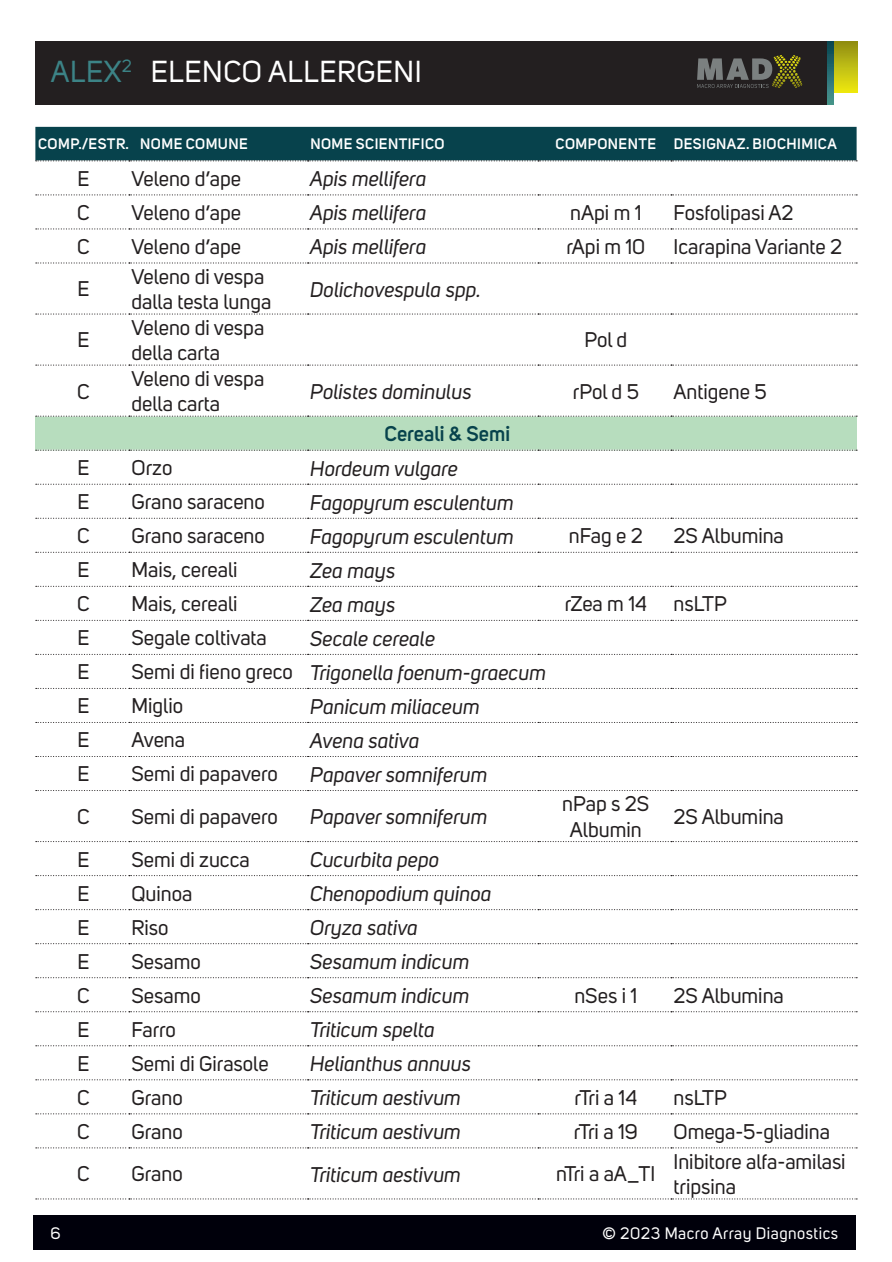
<style>
.page{position:relative;width:892px;height:1262px;background:#fff}
.page>*{position:absolute;margin:0;border:0;box-sizing:border-box;transform-origin:0 0}
.t1{font:30px "Uni Sans";letter-spacing:.02em;color:#fff}
.t2{font:21px/25.2px "Uni Sans";color:#231f20}
.t3{font:italic 21px "Uni Sans";color:#231f20}
.t4{font:600 21px "Uni Sans";color:#07424c}
.t5{font:16.5px "Uni Sans";letter-spacing:.03em;color:#fff}
.t6{font:600 15px "Uni Sans";letter-spacing:.03em;color:#fff}
.s1{color:#3c8386}
.s2{font-style:normal}
</style>
<div class="page">
<div style="left:33px;top:1215px;width:822px;height:34px;background:#00000b"></div>
<div style="left:35px;top:41px;width:798px;height:64px;background:#231f20"></div>
<svg style="left:697px;top:55px;width:103px;height:33px"></svg>
<div style="left:833px;top:41px;width:24px;height:52px;background:linear-gradient(to bottom,#8f8d14,#eee911)"></div>
<svg style="left:827px;top:41px;width:6px;height:64px"></svg>
<div style="left:35px;top:416px;width:821px;height:34px;background:#b7ddbe"></div>
<svg style="left:36px;top:194px;width:821px;height:1px"></svg>
<svg style="left:36px;top:228px;width:821px;height:1px"></svg>
<svg style="left:36px;top:262px;width:821px;height:1px"></svg>
<svg style="left:36px;top:313px;width:821px;height:1px"></svg>
<svg style="left:36px;top:364px;width:821px;height:1px"></svg>
<svg style="left:36px;top:415px;width:821px;height:1px"></svg>
<svg style="left:36px;top:449px;width:821px;height:1px"></svg>
<svg style="left:36px;top:483px;width:821px;height:1px"></svg>
<svg style="left:36px;top:517px;width:821px;height:1px"></svg>
<svg style="left:36px;top:551px;width:821px;height:1px"></svg>
<svg style="left:36px;top:585px;width:821px;height:2px"></svg>
<svg style="left:36px;top:619px;width:821px;height:2px"></svg>
<svg style="left:36px;top:654px;width:821px;height:1px"></svg>
<svg style="left:36px;top:688px;width:821px;height:1px"></svg>
<svg style="left:36px;top:722px;width:821px;height:1px"></svg>
<svg style="left:36px;top:756px;width:821px;height:1px"></svg>
<svg style="left:36px;top:790px;width:821px;height:1px"></svg>
<svg style="left:36px;top:841px;width:821px;height:1px"></svg>
<svg style="left:36px;top:875px;width:821px;height:1px"></svg>
<svg style="left:36px;top:909px;width:821px;height:1px"></svg>
<svg style="left:36px;top:943px;width:821px;height:1px"></svg>
<svg style="left:36px;top:977px;width:821px;height:1px"></svg>
<svg style="left:36px;top:1011px;width:821px;height:1px"></svg>
<svg style="left:36px;top:1045px;width:821px;height:1px"></svg>
<svg style="left:36px;top:1079px;width:821px;height:1px"></svg>
<svg style="left:36px;top:1113px;width:821px;height:1px"></svg>
<svg style="left:36px;top:1147px;width:821px;height:1px"></svg>
<svg style="left:36px;top:1198px;width:821px;height:1px"></svg>
<div style="left:35px;top:127px;width:822px;height:34px;background:#07424c"></div>
<h1 class="t1" style="left:51px;top:54px;width:372px"><span class="s1">ALEX</span><sup>2</sup> ELENCO ALLERGENI</h1>
<p class="t6" style="left:38px;top:135px;width:211px">COMP./ESTR. NOME COMUNE</p>
<p class="t6" style="left:310px;top:135px;width:135px">NOME SCIENTIFICO</p>
<p class="t6" style="left:555px;top:135px;width:283px">COMPONENTE DESIGNAZ. BIOCHIMICA</p>
<p class="t2" style="left:77px;top:166px;width:13px">E</p>
<p class="t2" style="left:131px;top:166px;width:111px">Veleno d’ape</p>
<p class="t3" style="left:310px;top:166px;width:118px">Apis mellifera</p>
<p class="t2" style="left:77px;top:200px;width:14px">C</p>
<p class="t2" style="left:131px;top:200px;width:111px">Veleno d’ape</p>
<p class="t3" style="left:310px;top:200px;width:118px">Apis mellifera</p>
<p class="t2" style="left:570px;top:200px;width:73px">nApi m 1</p>
<p class="t2" style="left:673px;top:200px;width:121px">Fosfolipasi A2</p>
<p class="t2" style="left:77px;top:234px;width:14px">C</p>
<p class="t2" style="left:131px;top:234px;width:111px">Veleno d’ape</p>
<p class="t3" style="left:310px;top:234px;width:118px">Apis mellifera</p>
<p class="t2" style="left:566px;top:234px;width:80px">rApi m 10</p>
<p class="t2" style="left:673px;top:234px;width:170px">Icarapina Variante 2</p>
<p class="t2" style="left:77px;top:277px;width:13px">E</p>
<p class="t2" style="left:131px;top:264px;width:141px">Veleno di vespa dalla testa lunga</p>
<p class="t3" style="left:310px;top:276px;width:172px">Dolichovespula spp.</p>
<p class="t2" style="left:77px;top:328px;width:13px">E</p>
<p class="t2" style="left:77px;top:379px;width:14px">C</p>
<p class="t2" style="left:131px;top:315px;width:134px">Veleno di vespa della carta</p>
<p class="t2" style="left:131px;top:366px;width:134px">Veleno di vespa della carta</p>
<p class="t2" style="left:584px;top:328px;width:44px">Pol d</p>
<p class="t3" style="left:310px;top:378px;width:163px">Polistes dominulus</p>
<p class="t2" style="left:572px;top:379px;width:68px">rPol d 5</p>
<p class="t2" style="left:673px;top:379px;width:94px">Antigene 5</p>
<p class="t4" style="left:384px;top:421px;width:127px">Cereali &amp; Semi</p>
<p class="t2" style="left:77px;top:455px;width:13px">E</p>
<p class="t2" style="left:131px;top:455px;width:42px">Orzo</p>
<p class="t3" style="left:310px;top:455px;width:149px">Hordeum vulgare</p>
<p class="t2" style="left:77px;top:489px;width:13px">E</p>
<p class="t2" style="left:131px;top:489px;width:135px">Grano saraceno</p>
<p class="t3" style="left:310px;top:489px;width:205px">Fagopyrum esculentum</p>
<p class="t2" style="left:77px;top:523px;width:14px">C</p>
<p class="t2" style="left:131px;top:523px;width:135px">Grano saraceno</p>
<p class="t3" style="left:310px;top:523px;width:205px">Fagopyrum esculentum</p>
<p class="t2" style="left:569px;top:523px;width:75px">nFag e 2</p>
<p class="t2" style="left:673px;top:523px;width:112px">2S Albumina</p>
<p class="t2" style="left:77px;top:557px;width:13px">E</p>
<p class="t2" style="left:131px;top:557px;width:107px">Mais, cereali</p>
<p class="t3" style="left:310px;top:557px;width:87px">Zea mays</p>
<p class="t2" style="left:77px;top:591px;width:14px">C</p>
<p class="t2" style="left:131px;top:591px;width:107px">Mais, cereali</p>
<p class="t3" style="left:310px;top:591px;width:87px">Zea mays</p>
<p class="t2" style="left:564px;top:591px;width:84px">rZea m 14</p>
<p class="t2" style="left:673px;top:591px;width:55px">nsLTP</p>
<p class="t2" style="left:77px;top:625px;width:13px">E</p>
<p class="t2" style="left:131px;top:625px;width:137px">Segale coltivata</p>
<p class="t3" style="left:310px;top:625px;width:126px">Secale cereale</p>
<p class="t2" style="left:77px;top:659px;width:13px">E</p>
<p class="t3" style="left:131px;top:659px;width:416px"><span class="s2">Semi di fieno greco</span> Trigonella foenum-graecum</p>
<p class="t2" style="left:77px;top:693px;width:13px">E</p>
<p class="t2" style="left:131px;top:693px;width:53px">Miglio</p>
<p class="t3" style="left:310px;top:693px;width:171px">Panicum miliaceum</p>
<p class="t2" style="left:77px;top:727px;width:13px">E</p>
<p class="t2" style="left:131px;top:727px;width:55px">Avena</p>
<p class="t3" style="left:310px;top:727px;width:111px">Avena sativa</p>
<p class="t2" style="left:77px;top:761px;width:13px">E</p>
<p class="t2" style="left:131px;top:761px;width:148px">Semi di papavero</p>
<p class="t3" style="left:310px;top:761px;width:179px">Papaver somniferum</p>
<p class="t2" style="left:77px;top:804px;width:14px">C</p>
<p class="t2" style="left:131px;top:804px;width:148px">Semi di papavero</p>
<p class="t3" style="left:310px;top:804px;width:179px">Papaver somniferum</p>
<p class="t2" style="left:562px;top:791px;width:89px;text-align:center">nPap s 2S<br>Albumin</p>
<p class="t2" style="left:673px;top:804px;width:112px">2S Albumina</p>
<p class="t2" style="left:77px;top:846px;width:13px">E</p>
<p class="t2" style="left:131px;top:846px;width:120px">Semi di zucca</p>
<p class="t3" style="left:310px;top:846px;width:130px">Cucurbita pepo</p>
<p class="t2" style="left:77px;top:880px;width:13px">E</p>
<p class="t2" style="left:131px;top:880px;width:62px">Quinoa</p>
<p class="t3" style="left:310px;top:880px;width:183px">Chenopodium quinoa</p>
<p class="t2" style="left:77px;top:914px;width:13px">E</p>
<p class="t2" style="left:131px;top:914px;width:39px">Riso</p>
<p class="t3" style="left:310px;top:914px;width:109px">Oryza sativa</p>
<p class="t2" style="left:77px;top:948px;width:13px">E</p>
<p class="t2" style="left:131px;top:948px;width:71px">Sesamo</p>
<p class="t3" style="left:310px;top:948px;width:161px">Sesamum indicum</p>
<p class="t2" style="left:77px;top:983px;width:14px">C</p>
<p class="t2" style="left:131px;top:983px;width:71px">Sesamo</p>
<p class="t3" style="left:310px;top:982px;width:161px">Sesamum indicum</p>
<p class="t2" style="left:574px;top:983px;width:64px">nSes i 1</p>
<p class="t2" style="left:673px;top:983px;width:112px">2S Albumina</p>
<p class="t2" style="left:77px;top:1017px;width:13px">E</p>
<p class="t2" style="left:131px;top:1017px;width:46px">Farro</p>
<p class="t3" style="left:310px;top:1016px;width:126px">Triticum spelta</p>
<p class="t2" style="left:77px;top:1051px;width:13px">E</p>
<p class="t2" style="left:131px;top:1051px;width:139px">Semi di Girasole</p>
<p class="t3" style="left:310px;top:1050px;width:162px">Helianthus annuus</p>
<p class="t2" style="left:77px;top:1085px;width:14px">C</p>
<p class="t2" style="left:131px;top:1085px;width:53px">Grano</p>
<p class="t3" style="left:310px;top:1084px;width:152px">Triticum aestivum</p>
<p class="t2" style="left:574px;top:1085px;width:64px">rTri a 14</p>
<p class="t2" style="left:673px;top:1085px;width:55px">nsLTP</p>
<p class="t2" style="left:77px;top:1119px;width:14px">C</p>
<p class="t2" style="left:131px;top:1119px;width:53px">Grano</p>
<p class="t3" style="left:310px;top:1118px;width:152px">Triticum aestivum</p>
<p class="t2" style="left:573px;top:1119px;width:65px">rTri a 19</p>
<p class="t2" style="left:673px;top:1119px;width:158px">Omega-5-gliadina</p>
<p class="t2" style="left:77px;top:1161px;width:14px">C</p>
<p class="t2" style="left:131px;top:1161px;width:53px">Grano</p>
<p class="t3" style="left:310px;top:1161px;width:152px">Triticum aestivum</p>
<p class="t2" style="left:556px;top:1161px;width:101px">nTri a aA_TI</p>
<p class="t2" style="left:673px;top:1149px;width:174px">Inibitore alfa-amilasi tripsina</p>
<p class="t5" style="left:51px;top:1223px;width:12px">6</p>
<p class="t5" style="left:602px;top:1223px;width:237px">© 2023 Macro Array Diagnostics</p>
</div>
